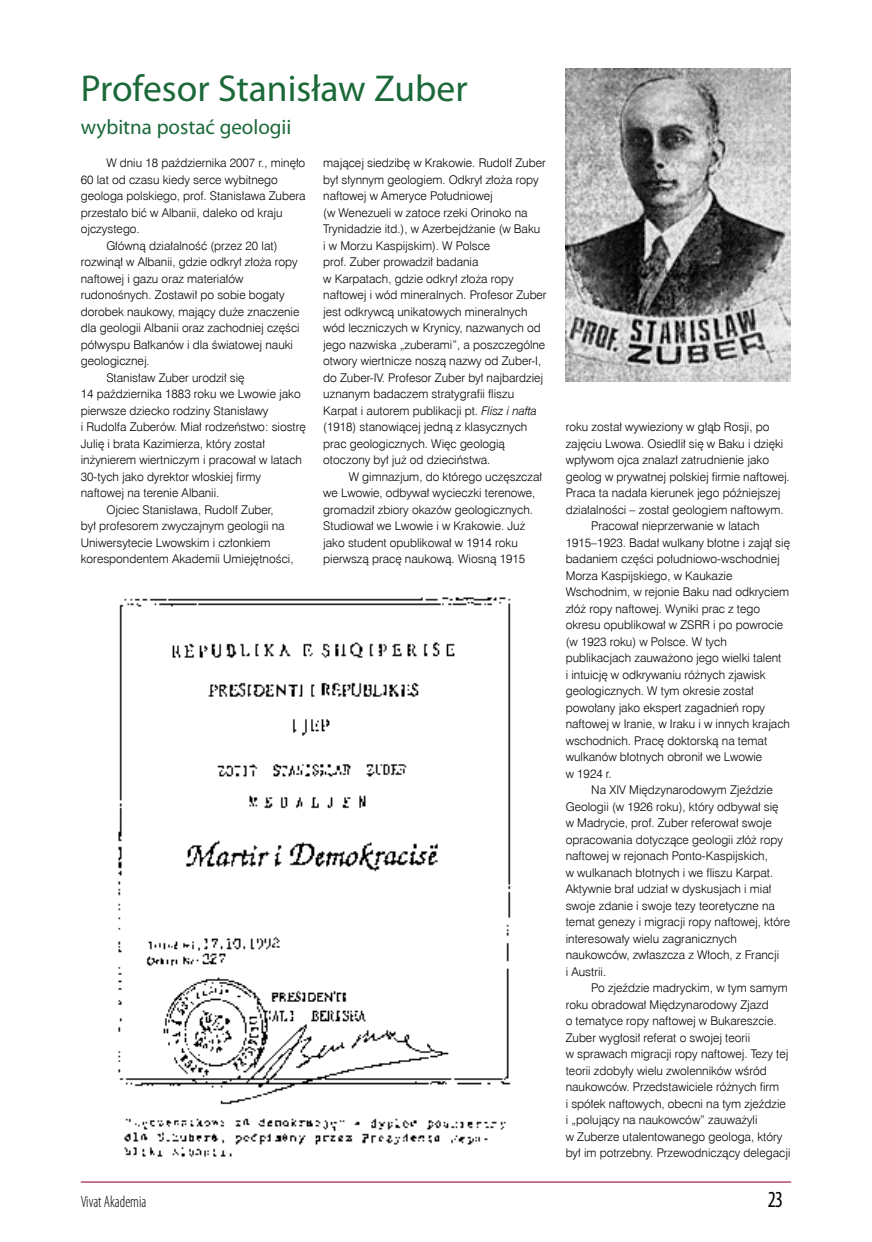
<style>
.page{position:relative;width:872px;height:1242px;background:#fff}
.page>*{position:absolute;margin:0;border:0;box-sizing:border-box;transform-origin:0 0}
.t1{font:37.5px "Myriad Pro";color:#1b6939}
.t2{font:condensed 23.1px "Myriad Pro";color:#000;scale:.91 1}
.t3{font:21px "Myriad Pro";color:#1b6939}
.t4{font:300 condensed 16.5px "Myriad Pro";color:#000;scale:.91 1}
.t5{font:12px/16.5px "Swis 721 Lt EU";color:#000}
.s1{font-style:italic}
</style>
<div class="page">
<hr style="left:81px;top:1181px;width:710px;height:1px;background:#90002a">
<img style="left:566px;top:68px;width:225px;height:314px">
<img style="left:118px;top:597px;width:393px;height:560px">
<h1 class="t1" style="left:81px;top:65px;width:388px">Profesor Stanisław Zuber</h1>
<h3 class="t3" style="left:81px;top:114px;width:212px">wybitna postać geologii</h3>
<p class="t5" style="left:106px;top:155px;width:200px">W dniu 18 października 2007 r., minęło</p>
<p class="t5" style="left:81px;top:171px;width:199px">60 lat od czasu kiedy serce wybitnego</p>
<p class="t5" style="left:81px;top:188px;width:226px">geologa polskiego, prof. Stanisława Zubera</p>
<p class="t5" style="left:81px;top:204px;width:203px">przestało bić w Albanii, daleko od kraju</p>
<p class="t5" style="left:81px;top:221px;width:61px">ojczystego.</p>
<p class="t5" style="left:106px;top:237px;width:173px">Główną działalność (przez 20 lat)</p>
<p class="t5" style="left:81px;top:254px;width:218px">rozwinął w Albanii, gdzie odkrył złoża ropy</p>
<p class="t5" style="left:81px;top:270px;width:164px">naftowej i gazu oraz materiałów</p>
<p class="t5" style="left:81px;top:287px;width:205px">rudonośnych. Zostawił po sobie bogaty</p>
<p class="t5" style="left:81px;top:303px;width:220px">dorobek naukowy, mający duże znaczenie</p>
<p class="t5" style="left:81px;top:320px;width:220px">dla geologii Albanii oraz zachodniej części</p>
<p class="t5" style="left:81px;top:336px;width:214px">półwyspu Bałkanów i dla światowej nauki</p>
<p class="t5" style="left:81px;top:353px;width:70px">geologicznej.</p>
<p class="t5" style="left:106px;top:369px;width:140px">Stanisław Zuber urodził się</p>
<p class="t5" style="left:81px;top:386px;width:221px">14 października 1883 roku we Lwowie jako</p>
<p class="t5" style="left:81px;top:402px;width:189px">pierwsze dziecko rodziny Stanisławy</p>
<p class="t5" style="left:81px;top:419px;width:227px">i Rudolfa Zuberów. Miał rodzeństwo: siostrę</p>
<p class="t5" style="left:81px;top:435px;width:186px">Julię i brata Kazimierza, który został</p>
<p class="t5" style="left:81px;top:452px;width:223px">inżynierem wiertniczym i pracował w latach</p>
<p class="t5" style="left:81px;top:468px;width:182px">30-tych jako dyrektor włoskiej firmy</p>
<p class="t5" style="left:81px;top:485px;width:140px">naftowej na terenie Albanii.</p>
<p class="t5" style="left:106px;top:501px;width:169px">Ojciec Stanisława, Rudolf Zuber,</p>
<p class="t5" style="left:81px;top:518px;width:205px">był profesorem zwyczajnym geologii na</p>
<p class="t5" style="left:81px;top:534px;width:191px">Uniwersytecie Lwowskim i członkiem</p>
<p class="t5" style="left:81px;top:551px;width:214px">korespondentem Akademii Umiejętności,</p>
<p class="t5" style="left:323px;top:155px;width:225px">mającej siedzibę w Krakowie. Rudolf Zuber był słynnym geologiem. Odkrył złoża ropy naftowej w Ameryce Południowej<br>(w Wenezueli w zatoce rzeki Orinoko na Trynidadzie itd.), w Azerbejdżanie (w Baku<br>i w Morzu Kaspijskim). W Polsce<br>prof. Zuber prowadził badania<br>w Karpatach, gdzie odkrył złoża ropy naftowej i wód mineralnych. Profesor Zuber jest odkrywcą unikatowych mineralnych wód leczniczych w Krynicy, nazwanych od jego nazwiska „zuberami”, a poszczególne otwory wiertnicze noszą nazwy od Zuber-I, do Zuber-IV. Profesor Zuber był najbardziej uznanym badaczem stratygrafii fliszu Karpat i autorem publikacji pt. <span class="s1">Flisz i nafta </span>(1918) stanowiącej jedną z klasycznych prac geologicznych. Więc geologią otoczony był już od dzieciństwa.</p>
<p class="t5" style="left:323px;top:468px;width:220px;text-indent:26px">W gimnazjum, do którego uczęszczał we Lwowie, odbywał wycieczki terenowe, gromadził zbiory okazów geologicznych.<br>Studiował we Lwowie i w Krakowie. Już jako student opublikował w 1914 roku pierwszą pracę naukową. Wiosną 1915</p>
<p class="t5" style="left:566px;top:419px;width:205px">roku został wywieziony w głąb Rosji, po</p>
<p class="t5" style="left:566px;top:435px;width:219px">zajęciu Lwowa. Osiedlił się w Baku i dzięki</p>
<p class="t5" style="left:566px;top:452px;width:205px">wpływom ojca znalazł zatrudnienie jako</p>
<p class="t5" style="left:566px;top:468px;width:226px">geolog w prywatnej polskiej firmie naftowej.</p>
<p class="t5" style="left:566px;top:485px;width:216px">Praca ta nadała kierunek jego późniejszej</p>
<p class="t5" style="left:566px;top:501px;width:219px">działalności – został geologiem naftowym.</p>
<p class="t5" style="left:591px;top:518px;width:170px">Pracował nieprzerwanie w latach</p>
<p class="t5" style="left:566px;top:534px;width:226px">1915–1923. Badał wulkany błotne i zajął się</p>
<p class="t5" style="left:566px;top:551px;width:215px">badaniem części południowo-wschodniej</p>
<p class="t5" style="left:566px;top:567px;width:168px">Morza Kaspijskiego, w Kaukazie</p>
<p class="t5" style="left:566px;top:584px;width:225px">Wschodnim, w rejonie Baku nad odkryciem</p>
<p class="t5" style="left:566px;top:600px;width:196px">złóż ropy naftowej. Wyniki prac z tego</p>
<p class="t5" style="left:566px;top:617px;width:219px">okresu opublikował w ZSRR i po powrocie</p>
<p class="t5" style="left:566px;top:633px;width:163px">(w 1923 roku) w Polsce. W tych</p>
<p class="t5" style="left:566px;top:650px;width:217px">publikacjach zauważono jego wielki talent</p>
<p class="t5" style="left:566px;top:666px;width:201px">i intuicję w odkrywaniu różnych zjawisk</p>
<p class="t5" style="left:566px;top:683px;width:189px">geologicznych. W tym okresie został</p>
<p class="t5" style="left:566px;top:699px;width:201px">powołany jako ekspert zagadnień ropy</p>
<p class="t5" style="left:566px;top:716px;width:226px">naftowej w Iranie, w Iraku i w innych krajach</p>
<p class="t5" style="left:566px;top:732px;width:203px">wschodnich. Pracę doktorską na temat</p>
<p class="t5" style="left:566px;top:749px;width:198px">wulkanów błotnych obronił we Lwowie</p>
<p class="t5" style="left:566px;top:765px;width:47px">w 1924 r.</p>
<p class="t5" style="left:591px;top:782px;width:183px">Na XIV Międzynarodowym Zjeździe</p>
<p class="t5" style="left:566px;top:798px;width:214px">Geologii (w 1926 roku), który odbywał się</p>
<p class="t5" style="left:566px;top:815px;width:207px">w Madrycie, prof. Zuber referował swoje</p>
<p class="t5" style="left:566px;top:831px;width:219px">opracowania dotyczące geologii złóż ropy</p>
<p class="t5" style="left:566px;top:848px;width:204px">naftowej w rejonach Ponto-Kaspijskich,</p>
<p class="t5" style="left:566px;top:864px;width:209px">w wulkanach błotnych i we fliszu Karpat.</p>
<p class="t5" style="left:566px;top:881px;width:207px">Aktywnie brał udział w dyskusjach i miał</p>
<p class="t5" style="left:566px;top:897px;width:211px">swoje zdanie i swoje tezy teoretyczne na</p>
<p class="t5" style="left:566px;top:914px;width:226px">temat genezy i migracji ropy naftowej, które</p>
<p class="t5" style="left:566px;top:930px;width:173px">interesowały wielu zagranicznych</p>
<p class="t5" style="left:566px;top:947px;width:215px">naukowców, zwłaszcza z Włoch, z Francji</p>
<p class="t5" style="left:566px;top:963px;width:42px">i Austrii.</p>
<p class="t5" style="left:591px;top:980px;width:198px">Po zjeździe madryckim, w tym samym</p>
<p class="t5" style="left:566px;top:996px;width:204px">roku obradował Międzynarodowy Zjazd</p>
<p class="t5" style="left:566px;top:1013px;width:212px">o tematyce ropy naftowej w Bukareszcie.</p>
<p class="t5" style="left:566px;top:1029px;width:186px">Zuber wygłosił referat o swojej teorii</p>
<p class="t5" style="left:566px;top:1046px;width:224px">w sprawach migracji ropy naftowej. Tezy tej</p>
<p class="t5" style="left:566px;top:1062px;width:202px">teorii zdobyły wielu zwolenników wśród</p>
<p class="t5" style="left:566px;top:1079px;width:215px">naukowców. Przedstawiciele różnych firm</p>
<p class="t5" style="left:566px;top:1095px;width:222px">i spółek naftowych, obecni na tym zjeździe</p>
<p class="t5" style="left:566px;top:1112px;width:193px">i „polujący na naukowców” zauważyli</p>
<p class="t5" style="left:566px;top:1128px;width:218px">w Zuberze utalentowanego geologa, który</p>
<p class="t5" style="left:566px;top:1145px;width:226px">był im potrzebny. Przewodniczący delegacji</p>
<h3 class="t4" style="left:81px;top:1192px;width:74px">Vivat Akademia</h3>
<h2 class="t2" style="left:768px;top:1186px;width:17px">23</h2>
</div>
